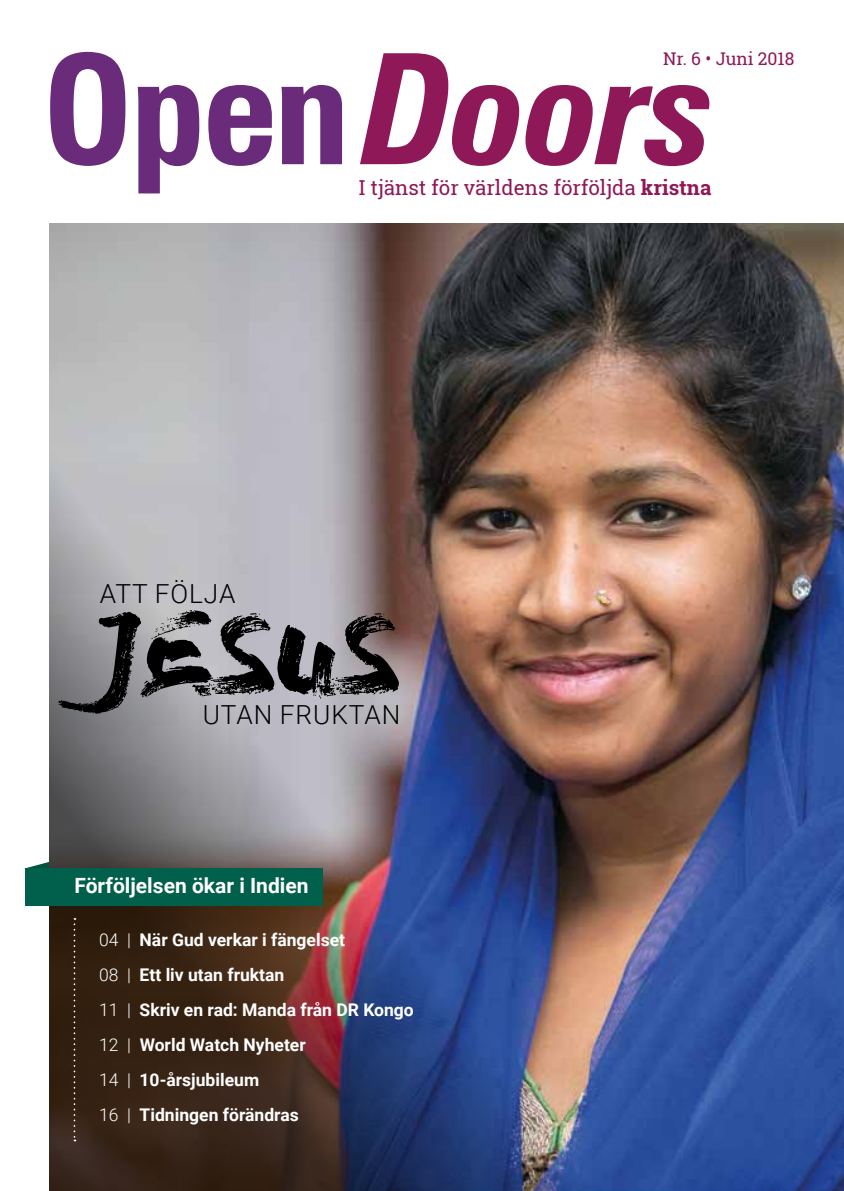
<style>
.page{position:relative;width:844px;height:1191px;background:#fff}
.page>*{position:absolute;margin:0;border:0;box-sizing:border-box;transform-origin:0 0}
.t1{font:italic 700 condensed 154px "Zurich BT";letter-spacing:-.02em;color:#8f1858}
.t2{font:122.5px "Dry Brush";letter-spacing:-.045em;color:#000}
.t3{font:300 26.25px "Roboto";letter-spacing:.035em;color:#000}
.t4{font:700 21px "Roboto";color:#fff}
.t5{font:20.65px "Roboto Slab";color:#8f1858}
.t6{font:700 17.5px/35px "Roboto";color:#fff}
.t7{font:17.5px "Roboto Slab";color:#8f1858}
.s1{font-style:normal;color:#692b7a}
.s2{font-weight:700}
.s3{font-weight:300}
</style>
<div class="page">
<svg style="left:27px;top:855px;width:23px;height:13px"></svg>
<img style="left:50px;top:223px;width:793px;height:174px">
<img style="left:50px;top:397px;width:793px;height:794px">
<div style="left:25px;top:868px;width:297px;height:37px;background:#00604b"></div>
<svg style="left:74px;top:918px;width:1px;height:223px"></svg>
<h1 class="t1" style="left:42px;top:16px;width:674px"><span class="s1">Open</span> Doors</h1>
<p class="t7" style="left:663px;top:47px;width:133px">Nr. 6 • Juni 2018</p>
<p class="t5" style="left:358px;top:174px;width:354px">I tjänst för världens förföljda <span class="s2">kristna</span></p>
<h3 class="t3" style="left:100px;top:575px;width:137px">ATT FÖLJA</h3>
<h2 class="t2" style="left:99px;top:579px;width:309px">JESUS</h2>
<h3 class="t3" style="left:203px;top:696px;width:199px">UTAN FRUKTAN</h3>
<p class="t4" style="left:74px;top:870px;width:235px">Förföljelsen ökar i Indien</p>
<p class="t6" style="left:99px;top:921px;width:316px"><span class="s3">04 |</span> När Gud verkar i fängelset<br><span class="s3">08 |</span> Ett liv utan fruktan<br><span class="s3">11 |</span> Skriv en rad: Manda från DR Kongo<br><span class="s3">12 |</span> World Watch Nyheter<br><span class="s3">14 |</span> 10-årsjubileum<br><span class="s3">16 |</span> Tidningen förändras</p>
</div>
